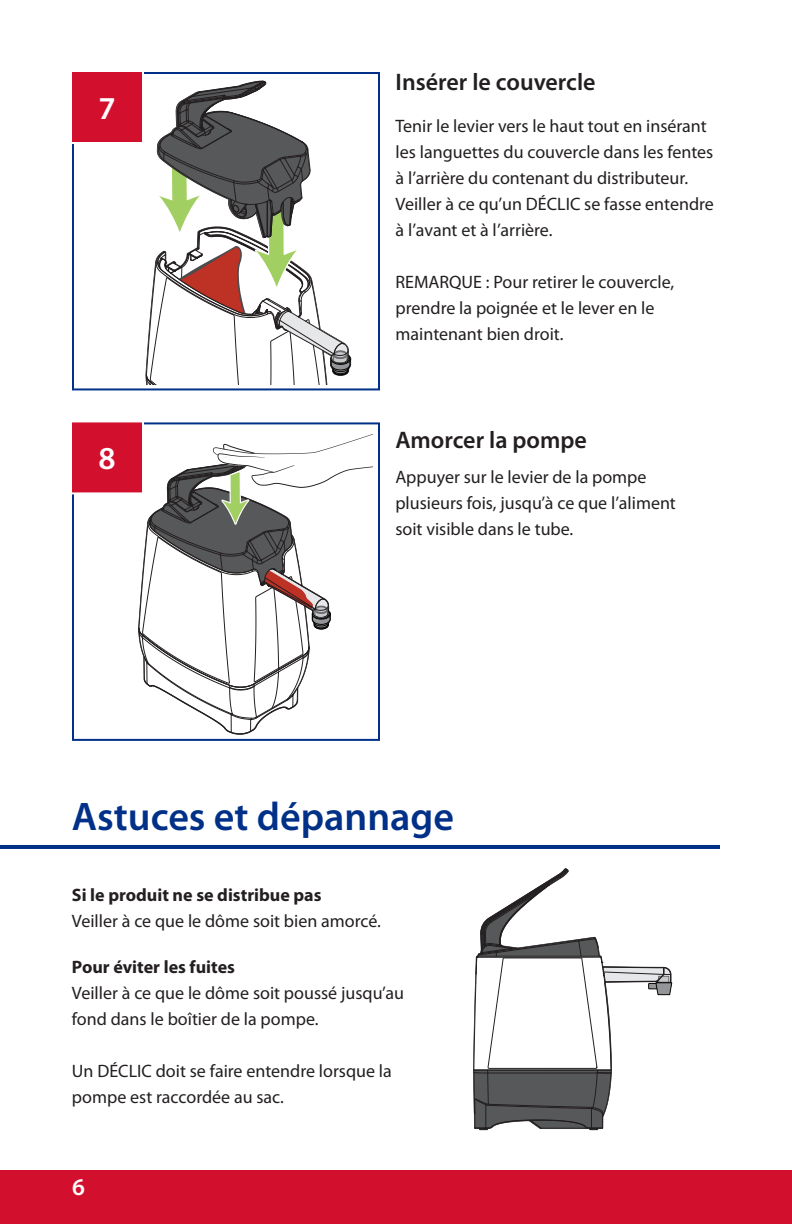
<style>
.page{position:relative;width:792px;height:1224px;background:#fff}
.page>*{position:absolute;margin:0;border:0;box-sizing:border-box;transform-origin:0 0}
.Sub_Heading{font:600 40px "Myriad Pro";color:#003087}
.Sub_Heading-2{font:600 32px "Myriad Pro";color:#fff}
.Sub_Heading-3{font:600 24px "Myriad Pro";color:#231f20}
.t1{font:600 24px "Myriad Pro";color:#fff}
.t2{font:18px/26px "Myriad Pro";color:#231f20}
.t3{font:700 18px "Myriad Pro";color:#231f20}
</style>
<div class="page">
<div style="left:0;top:1170px;width:792px;height:54px;background:#d2102e"></div>
<svg style="left:139px;top:434px;width:233px;height:301px"></svg>
<svg style="left:145px;top:81px;width:206px;height:304px"></svg>
<div style="left:72px;top:422px;width:308px;height:319px;border:2px solid #003087"></div>
<div style="left:72px;top:72px;width:308px;height:318px;border:2px solid #003087"></div>
<div style="left:71px;top:421px;width:72px;height:72px;background:#d2102e"></div>
<div style="left:70px;top:420px;width:74px;height:74px;border:2px solid #fff"></div>
<hr style="left:0;top:845px;width:720px;height:4px;background:#003087">
<div style="left:71px;top:71px;width:72px;height:72px;background:#d2102e"></div>
<div style="left:70px;top:70px;width:74px;height:74px;border:2px solid #fff"></div>
<svg style="left:473px;top:869px;width:199px;height:261px"></svg>
<p class="Sub_Heading-2" style="left:98px;top:88px;width:19px">7</p>
<p class="Sub_Heading-2" style="left:98px;top:438px;width:19px">8</p>
<p class="Sub_Heading-3" style="left:396px;top:67px;width:202px">Insérer le couvercle</p>
<p class="t2" style="left:396px;top:112px;width:320px">Tenir le levier vers le haut tout en insérant les languettes du couvercle dans les fentes à l’arrière du contenant du distributeur.<br>Veiller à ce qu’un DÉCLIC se fasse entendre à l’avant et à l’arrière.</p>
<p class="t2" style="left:396px;top:268px;width:280px">REMARQUE : Pour retirer le couvercle, prendre la poignée et le lever en le maintenant bien droit.</p>
<p class="Sub_Heading-3" style="left:395px;top:424px;width:193px">Amorcer la pompe</p>
<p class="t2" style="left:395px;top:464px;width:282px">Appuyer sur le levier de la pompe plusieurs fois, jusqu’à ce que l’aliment soit visible dans le tube.</p>
<p class="Sub_Heading" style="left:72px;top:791px;width:384px">Astuces et dépannage</p>
<p class="t3" style="left:72px;top:883px;width:251px">Si le produit ne se distribue pas</p>
<p class="t2" style="left:72px;top:908px;width:311px">Veiller à ce que le dôme soit bien amorcé.</p>
<p class="t3" style="left:72px;top:955px;width:165px">Pour éviter les fuites</p>
<p class="t2" style="left:72px;top:980px;width:334px">Veiller à ce que le dôme soit poussé jusqu’au fond dans le boîtier de la pompe.</p>
<p class="t2" style="left:72px;top:1058px;width:321px">Un DÉCLIC doit se faire entendre lorsque la pompe est raccordée au sac.</p>
<h3 class="t1" style="left:72px;top:1171px;width:14px">6</h3>
</div>
